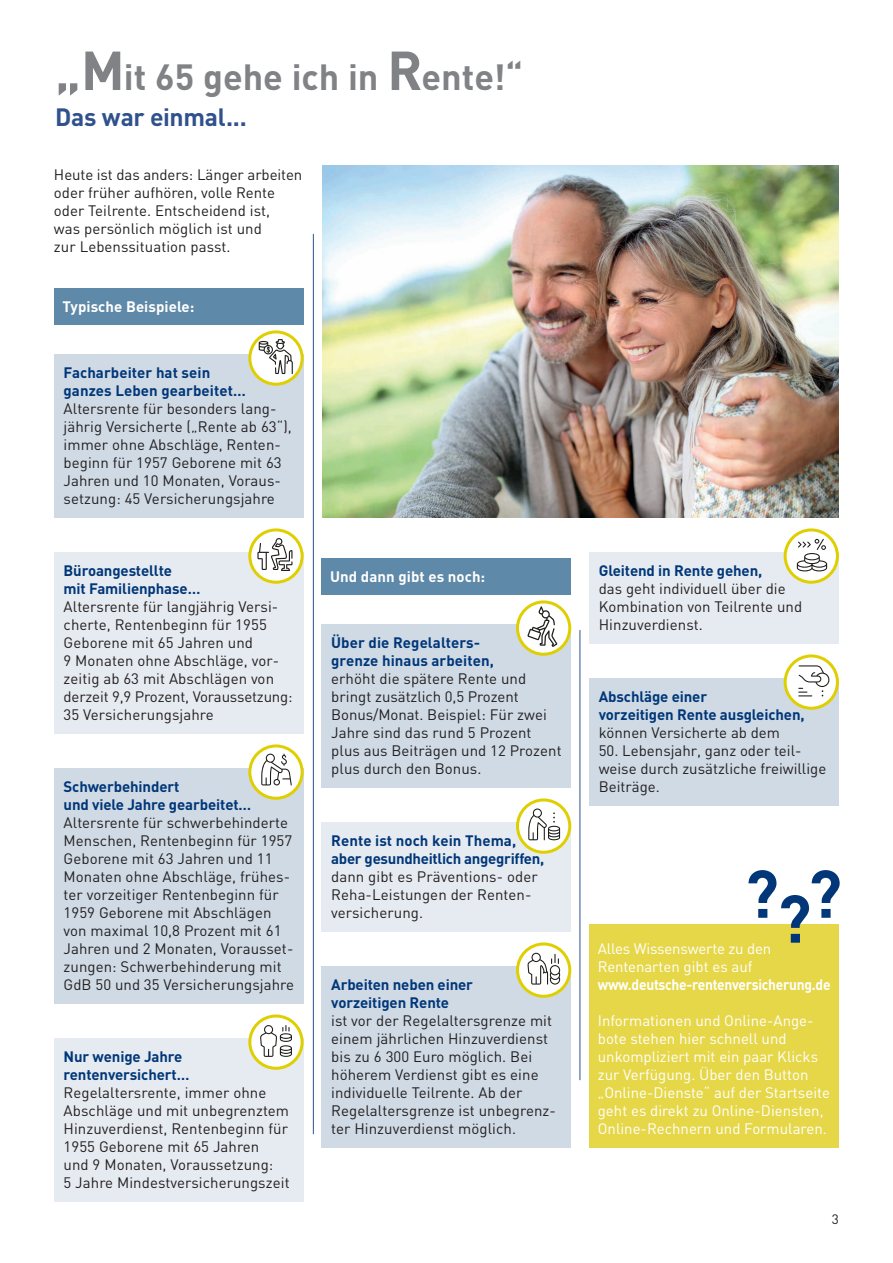
<style>
.page{position:relative;width:893px;height:1263px;background:#fff}
.page>*{position:absolute;margin:0;border:0;box-sizing:border-box;transform-origin:0 0}
.t1{font:700 66.45px "DIN";color:#013778}
.t2{font:700 36px "DIN";color:#808285}
.t3{font:700 24.75px "DIN";letter-spacing:-.015em;color:#30518c}
.t4{font:15px/18px "DIN";letter-spacing:.005em;color:#231f20}
.t5{font:700 15px/18px "DIN";letter-spacing:-.01em;color:#013778}
.t6{font:15px/18px "DIN";color:#fff}
.t7{font:700 15px "DIN";letter-spacing:.005em;color:#fff}
.t8{font:700 15px "DIN";letter-spacing:-.02em;color:#fff;scale:.92 1}
.t9{font:13.5px "DIN";color:#231f20}
.s1{font-size:54px}
</style>
<div class="page">
<div style="left:322px;top:966px;width:249px;height:182px;background:#cfdae5"></div>
<div style="left:589px;top:678px;width:250px;height:128px;background:#cfdae5"></div>
<div style="left:589px;top:552px;width:250px;height:92px;background:#e6ebf1"></div>
<div style="left:322px;top:624px;width:249px;height:164px;background:#cfdae5"></div>
<div style="left:322px;top:822px;width:249px;height:110px;background:#e6ebf1"></div>
<div style="left:54px;top:1038px;width:250px;height:164px;background:#e6ebf1"></div>
<div style="left:54px;top:768px;width:250px;height:236px;background:#cfdae5"></div>
<div style="left:54px;top:552px;width:250px;height:182px;background:#e6ebf1"></div>
<div style="left:54px;top:354px;width:250px;height:164px;background:#cfdae5"></div>
<div style="left:54px;top:288px;width:250px;height:36px;background:#5f89a8"></div>
<div style="left:322px;top:558px;width:249px;height:36px;background:#5f89a8"></div>
<hr style="left:580px;top:630px;width:1px;height:450px;background:#30518c">
<hr style="left:313px;top:234px;width:1px;height:900px;background:#30518c">
<div style="left:589px;top:924px;width:250px;height:224px;background:#e6d749"></div>
<img style="left:322px;top:166px;width:517px;height:351px">
<svg style="left:250px;top:530px;width:52px;height:52px"></svg>
<div style="left:248px;top:528px;width:56px;height:56px;border:3px solid #dfcf01;border-radius:50%"></div>
<svg style="left:517px;top:602px;width:53px;height:52px"></svg>
<svg style="left:785px;top:530px;width:52px;height:52px"></svg>
<svg style="left:250px;top:332px;width:52px;height:52px"></svg>
<div style="left:248px;top:330px;width:56px;height:56px;border:3px solid #dfcf01;border-radius:50%"></div>
<svg style="left:250px;top:1016px;width:52px;height:52px"></svg>
<div style="left:248px;top:1014px;width:56px;height:56px;border:3px solid #dfcf01;border-radius:50%"></div>
<svg style="left:517px;top:944px;width:53px;height:52px"></svg>
<div style="left:516px;top:942px;width:55px;height:56px;border:3px solid #dfcf01;border-radius:50%"></div>
<svg style="left:250px;top:746px;width:52px;height:52px"></svg>
<div style="left:248px;top:744px;width:56px;height:56px;border:3px solid #dfcf01;border-radius:50%"></div>
<svg style="left:517px;top:800px;width:53px;height:52px"></svg>
<svg style="left:785px;top:656px;width:52px;height:52px"></svg>
<div style="left:516px;top:600px;width:55px;height:56px;border:3px solid #dfcf01;border-radius:50%"></div>
<div style="left:516px;top:798px;width:55px;height:56px;border:3px solid #dfcf01;border-radius:50%"></div>
<div style="left:784px;top:654px;width:55px;height:56px;border:3px solid #dfcf01;border-radius:50%"></div>
<div style="left:784px;top:528px;width:55px;height:56px;border:3px solid #dfcf01;border-radius:50%"></div>
<svg style="left:259px;top:339px;width:34px;height:35px"></svg>
<svg style="left:257px;top:538px;width:35px;height:33px"></svg>
<svg style="left:527px;top:606px;width:30px;height:41px"></svg>
<svg style="left:261px;top:754px;width:31px;height:31px"></svg>
<svg style="left:260px;top:1025px;width:32px;height:32px"></svg>
<svg style="left:528px;top:808px;width:32px;height:32px"></svg>
<svg style="left:527px;top:953px;width:33px;height:31px"></svg>
<svg style="left:798px;top:665px;width:31px;height:31px"></svg>
<svg style="left:797px;top:539px;width:30px;height:32px"></svg>
<h2 class="t2" style="left:55px;top:53px;width:469px"><span class="s1">„M</span>it 65 gehe ich in <span class="s1">R</span>ente!“</h2>
<h3 class="t3" style="left:55px;top:101px;width:193px">Das war einmal...</h3>
<p class="t4" style="left:54px;top:165px;width:250px">Heute ist das anders: Länger arbeiten oder früher aufhören, volle Rente oder Teilrente. Entscheidend ist,<br>was persönlich möglich ist und<br>zur Lebenssituation passt.</p>
<p class="t7" style="left:63px;top:297px;width:134px">Typische Beispiele:</p>
<p class="t5" style="left:64px;top:363px;width:184px">Facharbeiter hat sein ganzes Leben gearbeitet…</p>
<p class="t4" style="left:64px;top:399px;width:230px">Altersrente für besonders lang&shy;jährig Versicherte („Rente ab 63“), immer ohne Abschläge, Renten&shy;beginn für 1957 Geborene mit 63<br>Jahren und 10 Monaten, Voraus&shy;setzung: 45 Versicherungsjahre</p>
<p class="t5" style="left:64px;top:561px;width:138px">Büroangestellte<br>mit Familienphase…</p>
<p class="t4" style="left:64px;top:597px;width:231px">Altersrente für langjährig Versi&shy;cherte, Rentenbeginn für 1955<br>Geborene mit 65 Jahren und<br>9 Monaten ohne Abschläge, vor&shy;zeitig ab 63 mit Abschlägen von derzeit 9,9 Prozent, Voraussetzung:<br>35 Versicherungsjahre</p>
<p class="t5" style="left:64px;top:777px;width:189px">Schwerbehindert<br>und viele Jahre gearbeitet…</p>
<p class="t4" style="left:64px;top:813px;width:232px">Altersrente für schwerbehinderte<br>Menschen, Rentenbeginn für 1957<br>Geborene mit 63 Jahren und 11<br>Monaten ohne Abschläge, frühes&shy;ter vorzeitiger Rentenbeginn für<br>1959 Geborene mit Abschlägen von maximal 10,8 Prozent mit 61<br>Jahren und 2 Monaten, Vorausset&shy;zungen: Schwerbehinderung mit<br>GdB 50 und 35 Versicherungsjahre</p>
<p class="t5" style="left:64px;top:1047px;width:127px">Nur wenige Jahre rentenversichert…</p>
<p class="t4" style="left:64px;top:1083px;width:228px">Regelaltersrente, immer ohne<br>Abschläge und mit unbegrenztem<br>Hinzuverdienst, Rentenbeginn für<br>1955 Geborene mit 65 Jahren<br>und 9 Monaten, Voraussetzung:<br>5 Jahre Mindestversicherungszeit</p>
<p class="t7" style="left:330px;top:567px;width:157px">Und dann gibt es noch:</p>
<p class="t5" style="left:331px;top:633px;width:164px">Über die Regelalters&shy;grenze hinaus arbeiten,</p>
<p class="t4" style="left:331px;top:669px;width:232px">erhöht die spätere Rente und bringt zusätzlich 0,5 Prozent<br>Bonus/Monat. Beispiel: Für zwei<br>Jahre sind das rund 5 Prozent plus aus Beiträgen und 12 Prozent plus durch den Bonus.</p>
<p class="t5" style="left:331px;top:831px;width:215px">Rente ist noch kein Thema, aber gesundheitlich angegriffen,</p>
<p class="t4" style="left:331px;top:867px;width:208px">dann gibt es Präventions- oder<br>Reha-Leistungen der Renten&shy;versicherung.</p>
<p class="t5" style="left:331px;top:975px;width:143px">Arbeiten neben einer vorzeitigen Rente</p>
<p class="t4" style="left:331px;top:1011px;width:226px">ist vor der Regelaltersgrenze mit einem jährlichen Hinzuverdienst bis zu 6 300 Euro möglich. Bei höherem Verdienst gibt es eine individuelle Teilrente. Ab der<br>Regelaltersgrenze ist unbegrenz&shy;ter Hinzuverdienst möglich.</p>
<p class="t5" style="left:599px;top:561px;width:165px">Gleitend in Rente gehen,</p>
<p class="t4" style="left:599px;top:579px;width:205px">das geht individuell über die<br>Kombination von Teilrente und<br>Hinzuverdienst.</p>
<p class="t5" style="left:599px;top:687px;width:207px">Abschläge einer<br>vorzeitigen Rente ausgleichen,</p>
<p class="t4" style="left:599px;top:723px;width:183px">können Versicherte ab dem</p>
<p class="t4" style="left:599px;top:741px;width:229px">50. Lebensjahr, ganz oder teil&shy;weise durch zusätzliche freiwillige<br>Beiträge.</p>
<h1 class="t1" style="left:744px;top:850px;width:99px">? ??</h1>
<p class="t6" style="left:598px;top:939px;width:175px">Alles Wissenswerte zu den<br>Rentenarten gibt es auf</p>
<p class="t8" style="left:598px;top:975px;width:254px">www.deutsche-rentenversicherung.de</p>
<p class="t6" style="left:598px;top:1011px;width:234px">Informationen und Online-Ange&shy;bote stehen hier schnell und unkompliziert mit ein paar Klicks zur Verfügung. Über den Button „Online-Dienste“ auf der Startseite geht es direkt zu Online-Diensten, Online-Rechnern und Formularen.</p>
<p class="t9" style="left:832px;top:1210px;width:9px">3</p>
</div>
